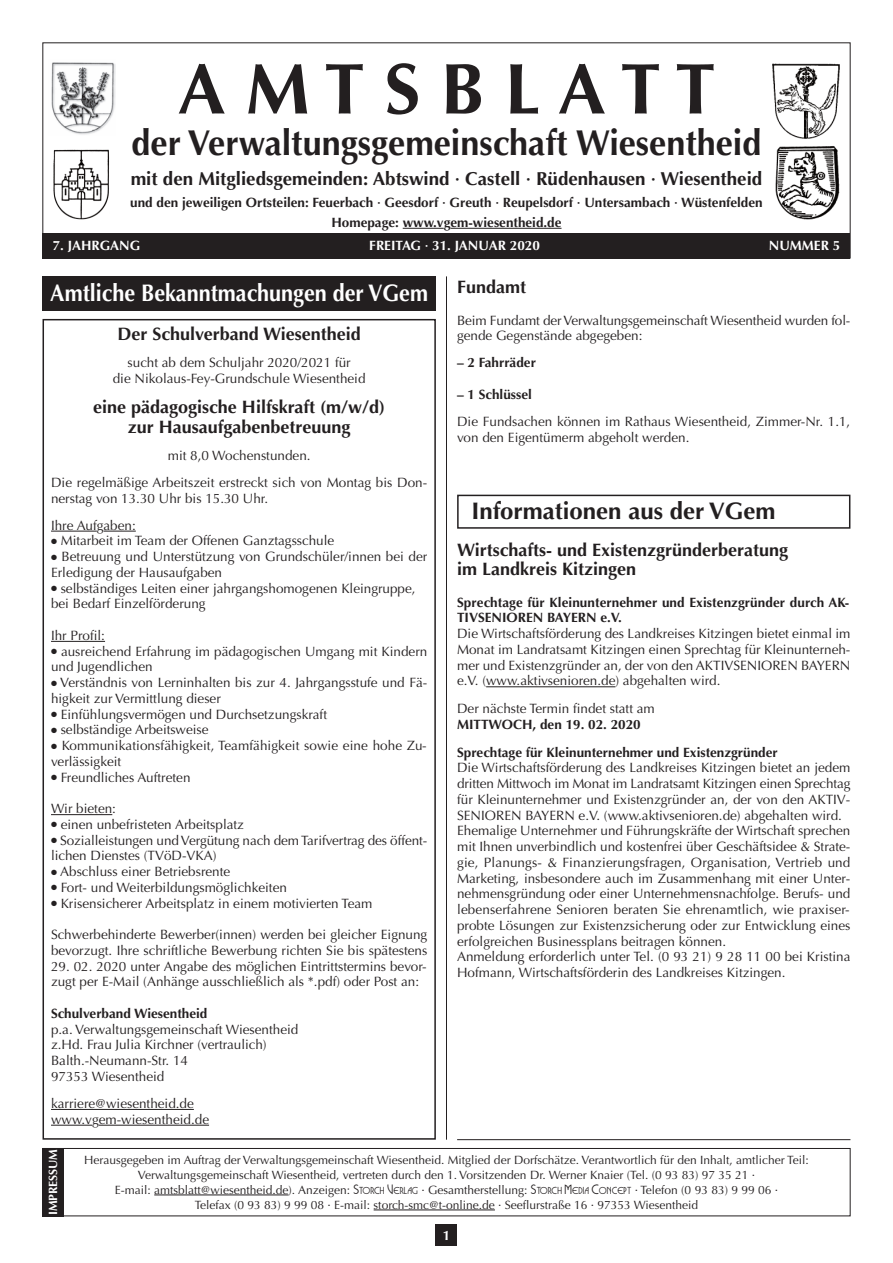
<style>
.page{position:relative;width:893px;height:1263px;background:#fff}
.page>*{position:absolute;margin:0;border:0;box-sizing:border-box;transform-origin:0 0}
.t1{font:700 72px "Optima";color:#231f20}
.t2{font:700 36px "Optima";color:#231f20;scale:.95 1}
.t3{font:700 24px "Optima";color:#fff;scale:.9 1}
.t4{font:700 24px "Optima";color:#231f20}
.t5{font:700 18.75px "Optima";color:#231f20}
.t6{font:700 18px/19.5px "Optima";color:#231f20;text-align:center}
.t7{font:13.5px/15.8px "Optima";color:#231f20}
.t8{font:700 13.5px/19.4px "Optima";color:#231f20}
.t9{font:700 13.5px "Optima";color:#fff}
.t10{font:12px/15px "Optima";color:#231f20;text-align:center}
.t11{font:700 12px "Optima";letter-spacing:-.005em;color:#fff}
.s1{font-family:"Busorama";font-weight:500}
.s2{font-family:"Busorama";font-weight:500;font-size:9px}
</style>
<div class="page">
<div style="left:436px;top:1225px;width:21px;height:21px;background:#231f20"></div>
<hr style="left:403px;top:228px;width:41px;height:1px;background:#231f20">
<hr style="left:450px;top:228px;width:111px;height:1px;background:#231f20">
<div style="left:43px;top:233px;width:807px;height:26px;background:#231f20"></div>
<hr style="left:51px;top:531px;width:46px;height:1px;background:#231f20">
<hr style="left:104px;top:531px;width:32px;height:1px;background:#231f20">
<hr style="left:51px;top:641px;width:54px;height:1px;background:#231f20">
<hr style="left:51px;top:814px;width:61px;height:1px;background:#231f20">
<hr style="left:51px;top:1109px;width:143px;height:1px;background:#231f20">
<hr style="left:51px;top:1125px;width:41px;height:1px;background:#231f20">
<hr style="left:99px;top:1125px;width:110px;height:1px;background:#231f20">
<hr style="left:446px;top:276px;width:1px;height:864px;background:#231f20">
<div style="left:43px;top:1148px;width:807px;height:68px;border:1px solid #231f20"></div>
<hr style="left:154px;top:1194px;width:135px;height:1px;background:#231f20">
<hr style="left:374px;top:1209px;width:121px;height:1px;background:#231f20">
<div style="left:43px;top:1148px;width:21px;height:68px;background:#231f20"></div>
<div style="left:43px;top:276px;width:393px;height:34px;background:#231f20"></div>
<img style="left:51px;top:62px;width:65px;height:73px">
<img style="left:53px;top:149px;width:56px;height:70px">
<img style="left:775px;top:146px;width:64px;height:74px">
<img style="left:772px;top:64px;width:68px;height:75px">
<hr style="left:486px;top:686px;width:129px;height:1px;background:#231f20">
<hr style="left:457px;top:1139px;width:393px;height:1px;background:#231f20">
<div style="left:457px;top:495px;width:393px;height:34px;border:2px solid #231f20"></div>
<div style="left:43px;top:319px;width:393px;height:821px;border:2px solid #231f20"></div>
<h1 class="t1" style="left:178px;top:47px;width:539px">A M T S B L A T T</h1>
<h2 class="t2" style="left:132px;top:122px;width:664px">der Verwaltungsgemeinschaft Wiesentheid</h2>
<h3 class="t5" style="left:131px;top:168px;width:633px">mit den Mitgliedsgemeinden: Abtswind · Castell · Rüdenhausen · Wiesentheid</h3>
<p class="t8" style="left:130px;top:193px;width:634px;text-align:center">und den jeweiligen Ortsteilen: Feuerbach · Geesdorf · Greuth · Reupelsdorf · Untersambach · Wüstenfelden<br>Homepage: www.vgem-wiesentheid.de</p>
<p class="t9" style="left:53px;top:238px;width:89px">7. JAHRGANG</p>
<p class="t9" style="left:369px;top:238px;width:172px">FREITAG · 31. JANUAR 2020</p>
<p class="t9" style="left:769px;top:238px;width:73px">NUMMER 5</p>
<h3 class="t3" style="left:50px;top:279px;width:530px">Amtliche Bekanntmachungen der VGem <sup>Fundamt</sup></h3>
<p class="t7" style="left:457px;top:312px;width:395px">Beim Fundamt der Verwaltungsgemeinschaft Wiesentheid wurden fol&shy;gende Gegenstände abgegeben:</p>
<p class="t8" style="left:457px;top:353px;width:80px">– 2 Fahrräder</p>
<p class="t8" style="left:457px;top:385px;width:76px">– 1 Schlüssel</p>
<p class="t7" style="left:457px;top:413px;width:395px">Die Fundsachen können im Rathaus Wiesentheid, Zimmer-Nr. 1.1, von den Eigentümerm abgeholt werden.</p>
<h3 class="t6" style="left:117px;top:324px;width:245px">Der Schulverband Wiesentheid</h3>
<p class="t7" style="left:113px;top:355px;width:254px;text-align:center">sucht ab dem Schuljahr 2020/2021 für<br>die Nikolaus-Fey-Grundschule Wiesentheid</p>
<h3 class="t6" style="left:93px;top:398px;width:293px">eine pädagogische Hilfskraft (m/w/d) zur Hausaufgabenbetreuung</h3>
<p class="t7" style="left:51px;top:442px;width:378px;line-height:27px;text-align:center">mit 8,0 Wochenstunden.<br>Die regelmäßige Arbeitszeit erstreckt sich von Montag bis Don-</p>
<p class="t7" style="left:51px;top:485px;width:219px;line-height:27px">nerstag von 13.30 Uhr bis 15.30 Uhr.<br>Ihre Aufgaben:</p>
<p class="t7" style="left:51px;top:533px;width:285px">● Mitarbeit im Team der Offenen Ganztagsschule</p>
<p class="t7" style="left:51px;top:549px;width:378px">● Betreuung und Unterstützung von Grundschüler/innen bei der<br>Erledigung der Hausaufgaben</p>
<p class="t7" style="left:51px;top:580px;width:366px">● selbständiges Leiten einer jahrgangshomogenen Kleingruppe, bei Bedarf Einzelförderung</p>
<p class="t7" style="left:51px;top:628px;width:56px">Ihr Profil:</p>
<p class="t7" style="left:51px;top:643px;width:378px">● ausreichend Erfahrung im pädagogischen Umgang mit Kindern und Jugendlichen</p>
<p class="t7" style="left:51px;top:675px;width:378px">● Verständnis von Lerninhalten bis zur 4. Jahrgangsstufe und Fä&shy;higkeit zur Vermittlung dieser</p>
<p class="t7" style="left:51px;top:706px;width:278px">● Einfühlungsvermögen und Durchsetzungskraft</p>
<p class="t7" style="left:51px;top:722px;width:159px">● selbständige Arbeitsweise</p>
<p class="t7" style="left:51px;top:738px;width:377px">● Kommunikationsfähigkeit, Teamfähigkeit sowie eine hohe Zu&shy;verlässigkeit</p>
<p class="t7" style="left:51px;top:769px;width:141px">● Freundliches Auftreten</p>
<p class="t7" style="left:51px;top:801px;width:67px">Wir bieten:</p>
<p class="t7" style="left:51px;top:817px;width:195px">● einen unbefristeten Arbeitsplatz</p>
<p class="t7" style="left:51px;top:832px;width:378px">● Sozialleistungen und Vergütung nach dem Tarifvertrag des öffent&shy;lichen Dienstes (TVöD-VKA)</p>
<p class="t7" style="left:51px;top:864px;width:181px">● Abschluss einer Betriebsrente</p>
<p class="t7" style="left:51px;top:880px;width:237px">● Fort- und Weiterbildungsmöglichkeiten</p>
<p class="t7" style="left:51px;top:895px;width:323px">● Krisensicherer Arbeitsplatz in einem motivierten Team</p>
<p class="t7" style="left:51px;top:927px;width:378px">Schwerbehinderte Bewerber(innen) werden bei gleicher Eignung bevorzugt. Ihre schriftliche Bewerbung richten Sie bis spätestens</p>
<p class="t7" style="left:51px;top:958px;width:377px">29. 02. 2020 unter Angabe des möglichen Eintrittstermins bevor&shy;zugt per E-Mail (Anhänge ausschließlich als *.pdf) oder Post an:</p>
<p class="t8" style="left:51px;top:1004px;width:158px">Schulverband Wiesentheid</p>
<p class="t7" style="left:51px;top:1021px;width:249px">p.a. Verwaltungsgemeinschaft Wiesentheid z.Hd. Frau Julia Kirchner (vertraulich)<br>Balth.-Neumann-Str. 14<br>97353 Wiesentheid</p>
<p class="t7" style="left:51px;top:1096px;width:160px">karriere@wiesentheid.de www.vgem-wiesentheid.de</p>
<p class="t10" style="left:84px;top:1152px;width:726px">Herausgegeben im Auftrag der Verwaltungsgemeinschaft Wiesentheid. Mitglied der Dorfschätze. Verantwortlich für den Inhalt, amtlicher Teil:<br>Verwaltungsgemeinschaft Wiesentheid, vertreten durch den 1. Vorsitzenden Dr. Werner Knaier (Tel. (0 93 83) 97 35 21 ·<br>E-mail: amtsblatt@wiesentheid.de). Anzeigen: <span class="s1">S</span><span class="s2">TORCH</span> <span class="s1">V</span><span class="s2">ERLAG</span> · Gesamtherstellung: <span class="s1">S</span><span class="s2">TORCH</span> <span class="s1">M</span><span class="s2">EDIA</span> <span class="s1">C</span><span class="s2">ONCEPT</span> · Telefon (0 93 83) 9 99 06 ·<br>Telefax (0 93 83) 9 99 08 · E-mail: storch-smc@t-online.de · Seeflurstraße 16 · 97353 Wiesentheid</p>
<h3 class="t4" style="left:471px;top:497px;width:306px">Informationen aus der VGem</h3>
<h3 class="t6" style="left:457px;top:540px;width:332px;text-align:left">Wirtschafts- und Existenzgründerberatung im Landkreis Kitzingen</h3>
<p class="t8" style="left:457px;top:594px;width:394px;line-height:15.8px">Sprechtage für Kleinunternehmer und Existenzgründer durch AK-<br>TIVSENIOREN BAYERN e.V.</p>
<p class="t7" style="left:457px;top:626px;width:395px;text-align:justify">Die Wirtschaftsförderung des Landkreises Kitzingen bietet einmal im Monat im Landratsamt Kitzingen einen Sprechtag für Kleinunterneh&shy;mer und Existenzgründer an, der von den AKTIVSENIOREN BAYERN e.V. (www.aktivsenioren.de) abgehalten wird.</p>
<p class="t7" style="left:457px;top:701px;width:199px">Der nächste Termin findet statt am</p>
<p class="t8" style="left:457px;top:710px;width:322px;line-height:27.8px">MITTWOCH, den 19. 02. 2020<br>Sprechtage für Kleinunternehmer und Existenzgründer</p>
<p class="t7" style="left:457px;top:760px;width:395px">Die Wirtschaftsförderung des Landkreises Kitzingen bietet an jedem dritten Mittwoch im Monat im Landratsamt Kitzingen einen Sprechtag für Kleinunternehmer und Existenzgründer an, der von den AKTIV-SENIOREN BAYERN e.V. (www.aktivsenioren.de) abgehalten wird.<br>Ehemalige Unternehmer und Führungskräfte der Wirtschaft sprechen mit Ihnen unverbindlich und kostenfrei über Geschäftsidee &amp; Strate&shy;gie, Planungs- &amp; Finanzierungsfragen, Organisation, Vertrieb und Marketing, insbesondere auch im Zusammenhang mit einer Unter&shy;nehmensgründung oder einer Unternehmensnachfolge. Berufs- und lebenserfahrene Senioren beraten Sie ehrenamtlich, wie praxiser&shy;probte Lösungen zur Existenzsicherung oder zur Entwicklung eines erfolgreichen Businessplans beitragen können.<br>Anmeldung erforderlich unter Tel. (0 93 21) 9 28 11 00 bei Kristina Hofmann, Wirtschaftsförderin des Landkreises Kitzingen.</p>
<p class="t11" style="left:46px;top:1215px;width:68px;rotate:-90deg">IMPRESSUM</p>
<p class="t9" style="left:443px;top:1227px;width:9px">1</p>
</div>
